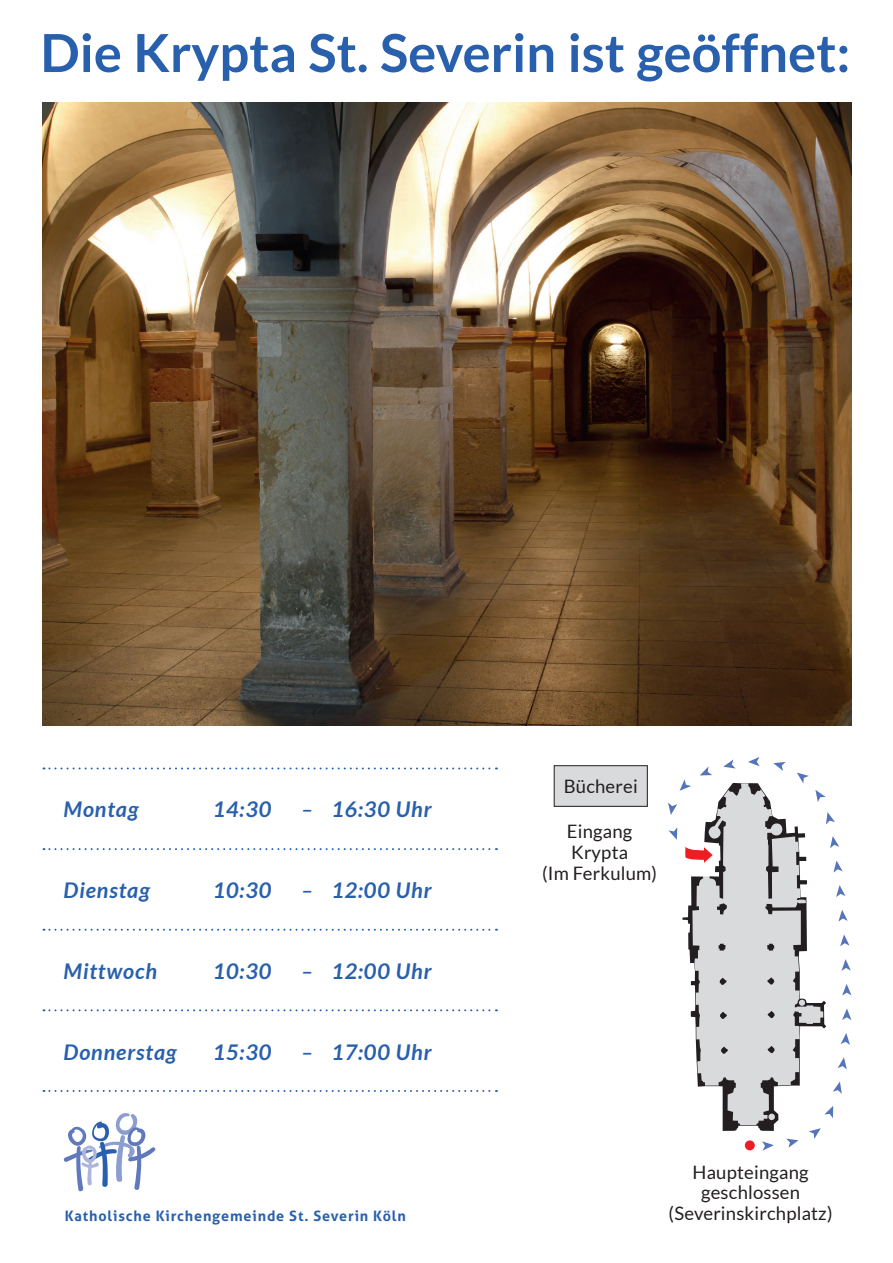
<style>
.page{position:relative;width:893px;height:1263px;background:#fff}
.page>*{position:absolute;margin:0;border:0;box-sizing:border-box;transform-origin:0 0}
.t1{font:700 52.5px "Lato";color:#2960ad}
.t2{font:italic 700 21.6px "Lato";letter-spacing:.04em;color:#2960ad}
.t3{font:18.45px/20.9px "Lato";letter-spacing:.01em;color:#231f20;text-align:center}
.t4{font:700 14.4px "Aller";letter-spacing:.06em;color:#2960ad}
</style>
<div class="page">
<img style="left:43px;top:102px;width:808px;height:624px">
<div style="left:554px;top:766px;width:93px;height:40px;background:#d9dadc"></div>
<div style="left:554px;top:765px;width:94px;height:41px;border:1px solid #231f20"></div>
<svg style="left:668px;top:757px;width:183px;height:393px"></svg>
<svg style="left:44px;top:767px;width:453px;height:2px"></svg>
<svg style="left:44px;top:929px;width:453px;height:2px"></svg>
<svg style="left:44px;top:1009px;width:453px;height:2px"></svg>
<svg style="left:44px;top:1090px;width:453px;height:2px"></svg>
<svg style="left:44px;top:848px;width:453px;height:2px"></svg>
<svg style="left:64px;top:1113px;width:91px;height:78px"></svg>
<h1 class="t1" style="left:40px;top:23px;width:811px">Die Krypta St. Severin ist geöffnet:</h1>
<p class="t2" style="left:64px;top:796px;width:76px">Montag</p>
<p class="t2" style="left:213px;top:796px;width:60px">14:30</p>
<p class="t2" style="left:302px;top:796px;width:132px">– 16:30 Uhr</p>
<p class="t2" style="left:64px;top:877px;width:88px">Dienstag</p>
<p class="t2" style="left:213px;top:877px;width:60px">10:30</p>
<p class="t2" style="left:302px;top:877px;width:132px">– 12:00 Uhr</p>
<p class="t2" style="left:64px;top:958px;width:95px">Mittwoch</p>
<p class="t2" style="left:213px;top:958px;width:60px">10:30</p>
<p class="t2" style="left:302px;top:958px;width:132px">– 12:00 Uhr</p>
<p class="t2" style="left:64px;top:1039px;width:114px">Donnerstag</p>
<p class="t2" style="left:213px;top:1039px;width:60px">15:30</p>
<p class="t2" style="left:302px;top:1039px;width:132px">– 17:00 Uhr</p>
<p class="t4" style="left:65px;top:1206px;width:343px">Katholische Kirchengemeinde St. Severin Köln</p>
<p class="t3" style="left:564px;top:776px;width:76px">Bücherei</p>
<p class="t3" style="left:542px;top:821px;width:116px">Eingang<br>Krypta<br>(Im Ferkulum)</p>
<p class="t3" style="left:669px;top:1161px;width:165px">Haupteingang geschlossen (Severinskirchplatz)</p>
</div>
